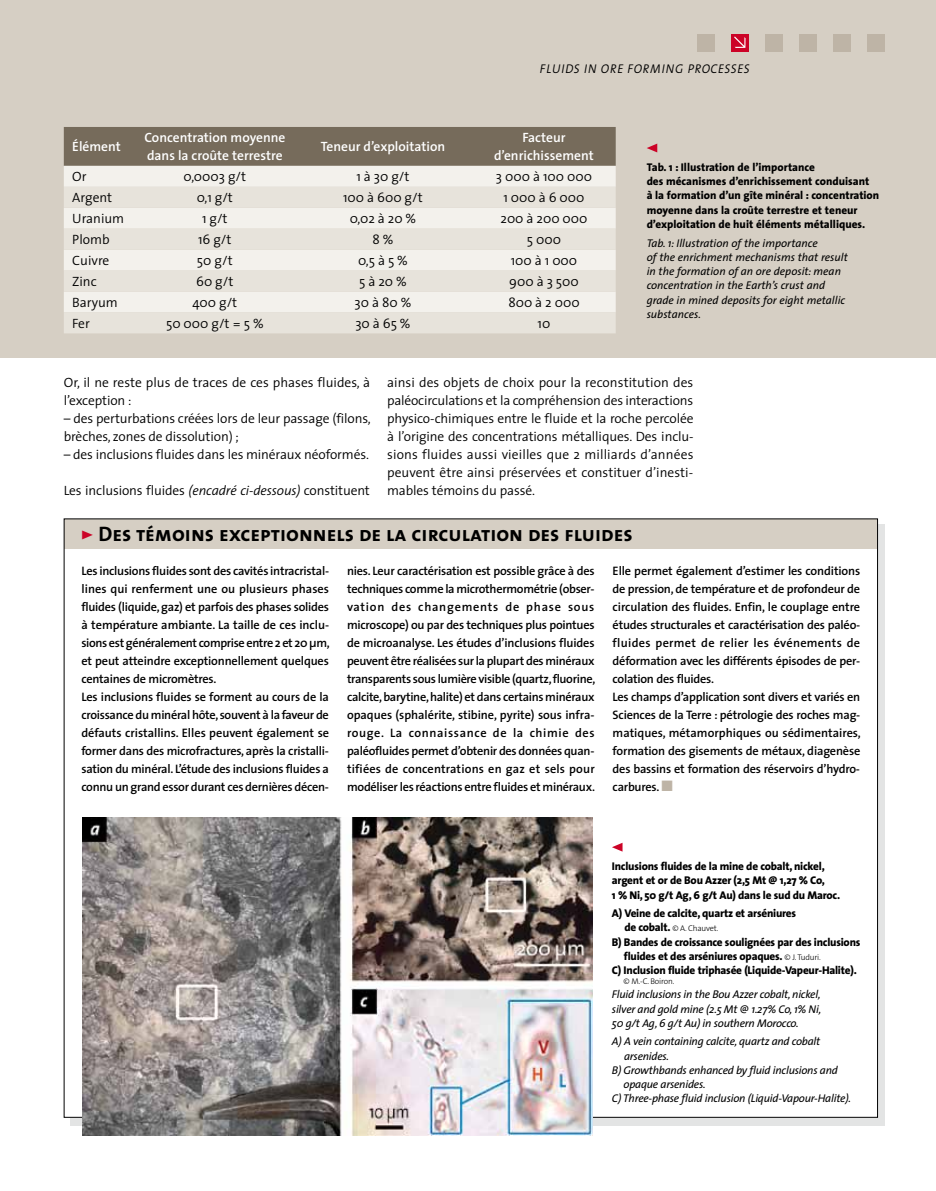
<style>
.page{position:relative;width:936px;height:1191px;background:#fff}
.page>*{position:absolute;margin:0;border:0;box-sizing:border-box;transform-origin:0 0}
.t1{font:21px "The Sans Bold Caps";color:#000}
.t2{font:italic 16.5px "The Sans Light Caps";color:#000;scale:.9 1}
.t3{font:300 13.5px/18px "The Sans";letter-spacing:-.01em;color:#000}
.t4{font:600 13.5px/18px "The Sans";color:#fff}
.t5{font:600 12.3px/18px "The Sans";letter-spacing:-.02em;color:#000}
.t6{font:800 11.25px/14.2px "The Sans";letter-spacing:-.02em;color:#000}
.t7{font:italic 11.25px/14.2px "The Sans";letter-spacing:-.02em;color:#000;text-align:justify}
.t8{font:800 11.25px/14.2px "The Sans";color:#000}
.t9{font:italic 11.25px/14.2px "The Sans";color:#000}
.t10{font:300 8.25px "The Sans";letter-spacing:-.02em;color:#000}
.s1{font-style:italic}
.s2{color:#cc0327}
.s3{color:#beb4a6}
.s4{font-weight:800;font-size:11.25px}
.s5{font-weight:300;font-size:8.25px}
</style>
<div class="page">
<div style="left:0;top:0;width:935px;height:357px;background:#d6cfc4"></div>
<div style="left:765px;top:34px;width:17px;height:17px;background:#beb4a6"></div>
<div style="left:697px;top:34px;width:17px;height:17px;background:#beb4a6"></div>
<svg style="left:731px;top:34px;width:18px;height:18px"></svg>
<div style="left:799px;top:34px;width:17px;height:17px;background:#beb4a6"></div>
<div style="left:833px;top:34px;width:17px;height:17px;background:#beb4a6"></div>
<div style="left:867px;top:34px;width:17px;height:17px;background:#beb4a6"></div>
<div style="left:64px;top:127px;width:551px;height:39px;background:#766b5b"></div>
<div style="left:64px;top:166px;width:551px;height:21px;background:#f3f1ec"></div>
<svg style="left:64px;top:187px;width:551px;height:146px;background:#ebe8e1"></svg>
<svg style="left:647px;top:144px;width:10px;height:8px"></svg>
<div style="left:64px;top:519px;width:813px;height:30px;background:#d6cfc4"></div>
<img style="left:82px;top:817px;width:510px;height:319px">
<svg style="left:612px;top:843px;width:10px;height:8px"></svg>
<h2 class="t2" style="left:539px;top:53px;width:235px">fluids in ore forming processes</h2>
<p class="t4" style="left:72px;top:137px;width:50px">Élément</p>
<p class="t4" style="left:144px;top:128px;width:142px">Concentration moyenne dans la croûte terrestre</p>
<p class="t4" style="left:321px;top:137px;width:126px">Teneur d’exploitation</p>
<p class="t4" style="left:494px;top:128px;width:101px;text-align:center">Facteur d’enrichissement</p>
<p class="t3" style="left:72px;top:167px;width:16px">Or</p>
<p class="t3" style="left:183px;top:167px;width:64px">0,0003 g/t</p>
<p class="t3" style="left:356px;top:167px;width:55px">1 à 30 g/t</p>
<p class="t3" style="left:496px;top:167px;width:97px">3 000 à 100 000</p>
<p class="t3" style="left:72px;top:188px;width:41px">Argent</p>
<p class="t3" style="left:197px;top:188px;width:38px">0,1 g/t</p>
<p class="t3" style="left:343px;top:188px;width:81px">100 à 600 g/t</p>
<p class="t3" style="left:503px;top:188px;width:82px">1 000 à 6 000</p>
<p class="t3" style="left:72px;top:209px;width:53px">Uranium</p>
<p class="t3" style="left:202px;top:209px;width:27px">1 g/t</p>
<p class="t3" style="left:350px;top:209px;width:68px">0,02 à 20 %</p>
<p class="t3" style="left:500px;top:209px;width:88px">200 à 200 000</p>
<p class="t3" style="left:72px;top:230px;width:39px">Plomb</p>
<p class="t3" style="left:198px;top:230px;width:35px">16 g/t</p>
<p class="t3" style="left:372px;top:230px;width:23px">8 %</p>
<p class="t3" style="left:527px;top:230px;width:36px">5 000</p>
<p class="t3" style="left:72px;top:251px;width:39px">Cuivre</p>
<p class="t3" style="left:197px;top:251px;width:37px">50 g/t</p>
<p class="t3" style="left:358px;top:251px;width:51px">0,5 à 5 %</p>
<p class="t3" style="left:510px;top:251px;width:68px">100 à 1 000</p>
<p class="t3" style="left:72px;top:272px;width:26px">Zinc</p>
<p class="t3" style="left:196px;top:272px;width:39px">60 g/t</p>
<p class="t3" style="left:359px;top:272px;width:49px">5 à 20 %</p>
<p class="t3" style="left:509px;top:272px;width:71px">900 à 3 500</p>
<p class="t3" style="left:72px;top:293px;width:47px">Baryum</p>
<p class="t3" style="left:192px;top:293px;width:46px">400 g/t</p>
<p class="t3" style="left:354px;top:293px;width:58px">30 à 80 %</p>
<p class="t3" style="left:508px;top:293px;width:73px">800 à 2 000</p>
<p class="t3" style="left:72px;top:314px;width:19px">Fer</p>
<p class="t3" style="left:166px;top:314px;width:99px">50 000 g/t = 5 %</p>
<p class="t3" style="left:355px;top:314px;width:57px">30 à 65 %</p>
<p class="t3" style="left:537px;top:314px;width:14px">10</p>
<p class="t8" style="left:646px;top:160px;width:234px">Tab. 1 : Illustration de l’importance<br>des mécanismes d’enrichissement conduisant<br>à la formation d’un gîte minéral : concentration moyenne dans la croûte terrestre et teneur d’exploitation de huit éléments métalliques.</p>
<p class="t9" style="left:646px;top:235px;width:203px">Tab. 1: Illustration of the importance<br>of the enrichment mechanisms that result in the formation of an ore deposit: mean concentration in the Earth’s crust and grade in mined deposits for eight metallic substances.</p>
<p class="t3" style="left:64px;top:373px;width:308px">Or, il ne reste plus de traces de ces phases fluides, à l’exception :</p>
<p class="t3" style="left:64px;top:409px;width:308px">– des perturbations créées lors de leur passage (filons, brèches, zones de dissolution) ;</p>
<p class="t3" style="left:64px;top:445px;width:306px">– des inclusions fluides dans les minéraux néoformés.</p>
<p class="t3" style="left:64px;top:481px;width:307px">Les inclusions fluides <span class="s1">(encadré ci-dessous)</span> constituent</p>
<p class="t3" style="left:387px;top:373px;width:308px;text-align:justify">ainsi des objets de choix pour la reconstitution des paléocirculations et la compréhension des interactions physico-chimiques entre le fluide et la roche percolée à l’origine des concentrations métalliques. Des inclu&shy;sions fluides aussi vieilles que 2 milliards d’années peuvent être ainsi préservées et constituer d’inesti&shy;mables témoins du passé.</p>
<h1 class="t1" style="left:81px;top:517px;width:553px"><span class="s2">&gt;</span> Des témoins exceptionnels de la circulation des fluides</h1>
<p class="t5" style="left:81px;top:561px;width:250px">Les inclusions fluides sont des cavités intracristal&shy;lines qui renferment une ou plusieurs phases fluides (liquide, gaz) et parfois des phases solides à température ambiante. La taille de ces inclu&shy;sions est généralement comprise entre 2 et 20 µm, et peut atteindre exceptionnellement quelques centaines de micromètres.<br>Les inclusions fluides se forment au cours de la croissance du minéral hôte, souvent à la faveur de défauts cristallins. Elles peuvent également se former dans des microfractures, après la cristalli&shy;sation du minéral. L’étude des inclusions fluides a connu un grand essor durant ces dernières décen-</p>
<p class="t5" style="left:347px;top:561px;width:250px;text-align:justify">nies. Leur caractérisation est possible grâce à des techniques comme la microthermométrie (obser&shy;vation des changements de phase sous microscope) ou par des techniques plus pointues de microanalyse. Les études d’inclusions fluides peuvent être réalisées sur la plupart des minéraux transparents sous lumière visible (quartz, fluorine, calcite, barytine, halite) et dans certains minéraux opaques (sphalérite, stibine, pyrite) sous infra&shy;rouge. La connaissance de la chimie des paléofluides permet d’obtenir des données quan&shy;tifiées de concentrations en gaz et sels pour modéliser les réactions entre fluides et minéraux.</p>
<p class="t5" style="left:612px;top:561px;width:250px">Elle permet également d’estimer les conditions de pression, de température et de profondeur de circulation des fluides. Enfin, le couplage entre études structurales et caractérisation des paléo&shy;fluides permet de relier les événements de déformation avec les différents épisodes de per&shy;colation des fluides.<br>Les champs d’application sont divers et variés en Sciences de la Terre : pétrologie des roches mag&shy;matiques, métamorphiques ou sédimentaires, formation des gisements de métaux, diagenèse des bassins et formation des réservoirs d’hydro&shy;carbures. <span class="s3">■</span></p>
<p class="t6" style="left:612px;top:859px;width:230px">Inclusions fluides de la mine de cobalt, nickel, argent et or de Bou Azzer (2,5 Mt @ 1,27 % Co,<br>1 % Ni, 50 g/t Ag, 6 g/t Au) dans le sud du Maroc.</p>
<p class="t6" style="left:612px;top:906px;width:186px">A) Veine de calcite, quartz et arséniures</p>
<p class="t10" style="left:624px;top:921px;width:96px"><span class="s4">de cobalt.</span> © A. Chauvet.</p>
<p class="t6" style="left:612px;top:934px;width:250px">B) Bandes de croissance soulignées par des inclusions</p>
<p class="t6" style="left:624px;top:948px;width:198px">fluides et des arséniures opaques. <span class="s5">© J. Tuduri.</span></p>
<p class="t6" style="left:612px;top:963px;width:246px">C) Inclusion fluide triphasée (Liquide-Vapeur-Halite).</p>
<p class="t10" style="left:623px;top:974px;width:52px">© M.-C. Boiron.</p>
<p class="t7" style="left:612px;top:987px;width:211px">Fluid inclusions in the Bou Azzer cobalt, nickel, silver and gold mine (2.5 Mt @ 1.27% Co, 1% Ni, 50 g/t Ag, 6 g/t Au) in southern Morocco.</p>
<p class="t7" style="left:612px;top:1034px;width:210px">A) A vein containing calcite, quartz and cobalt</p>
<p class="t7" style="left:624px;top:1048px;width:47px">arsenides.</p>
<p class="t7" style="left:612px;top:1062px;width:227px">B) Growthbands enhanced by fluid inclusions and</p>
<p class="t7" style="left:623px;top:1076px;width:84px">opaque arsenides.</p>
<p class="t7" style="left:612px;top:1091px;width:240px">C) Three-phase fluid inclusion (Liquid-Vapour-Halite).</p>
</div>
